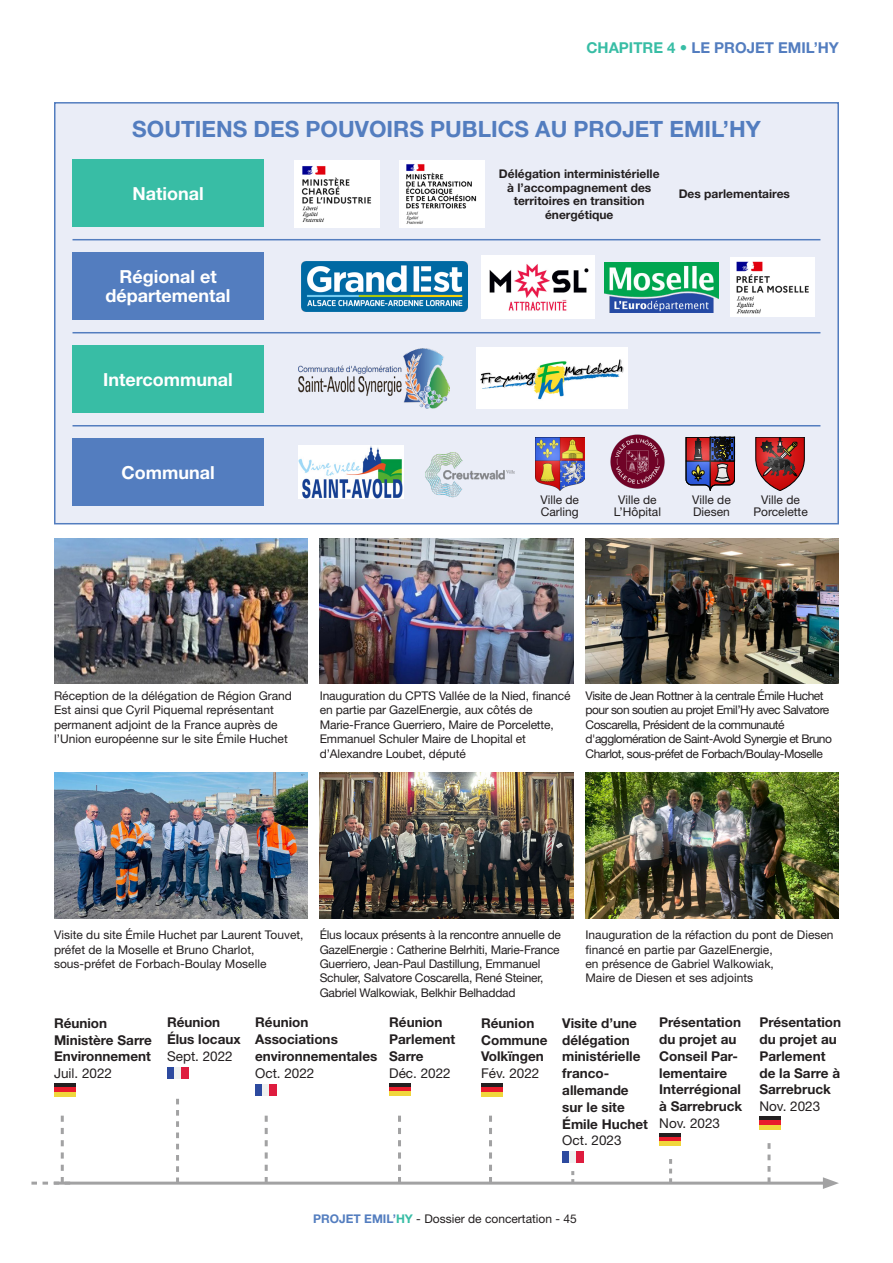
<style>
.page{position:relative;width:893px;height:1263px;background:#fff}
.page>*{position:absolute;margin:0;border:0;box-sizing:border-box;transform-origin:0 0}
.t1{font:700 22.5px "Helvetica Neue LT Std";color:#537dbf}
.t2{font:700 18px/19.5px "Helvetica Neue LT Std";color:#fff;text-align:center}
.t3{font:700 15px "Helvetica Neue LT Std";color:#537dbf}
.t4{font:700 13.5px/16.8px "Helvetica Neue LT Std";color:#231f20}
.t5{font:13.5px "Helvetica Neue LT Std";color:#231f20}
.t6{font:12px/14.4px "Helvetica Neue LT Std";letter-spacing:-.01em;color:#231f20}
.t7{font:12px/14.4px "Helvetica Neue LT Std";letter-spacing:-.04em;color:#231f20}
.t8{font:700 12px/13.5px "Helvetica Neue LT Std";color:#231f20;text-align:center}
.s1{color:#38bda5}
.s2{font-weight:700;color:#537dbf}
.s3{font-weight:700;color:#38bda5}
</style>
<div class="page">
<div style="left:54px;top:1083px;width:22px;height:5px;background:#231f20"></div>
<hr style="left:54px;top:1088px;width:22px;height:4px;background:#e91c2c">
<hr style="left:54px;top:1092px;width:22px;height:4px;background:#f0d73c">
<hr style="left:389px;top:1083px;width:22px;height:4px;background:#231f20">
<hr style="left:389px;top:1087px;width:22px;height:4px;background:#e91c2c">
<hr style="left:389px;top:1091px;width:22px;height:4px;background:#f0d73c">
<div style="left:481px;top:1083px;width:22px;height:5px;background:#231f20"></div>
<hr style="left:481px;top:1088px;width:22px;height:4px;background:#e91c2c">
<hr style="left:481px;top:1092px;width:22px;height:4px;background:#f0d73c">
<div style="left:167px;top:1067px;width:7px;height:12px;background:#2d4a9f"></div>
<div style="left:174px;top:1067px;width:7px;height:12px;background:#eff1f0"></div>
<div style="left:181px;top:1067px;width:7px;height:12px;background:#de1c3e"></div>
<div style="left:255px;top:1083px;width:7px;height:12px;background:#2d4a9f"></div>
<div style="left:262px;top:1083px;width:8px;height:12px;background:#eff1f0"></div>
<div style="left:270px;top:1083px;width:7px;height:12px;background:#de1c3e"></div>
<div style="left:562px;top:1151px;width:7px;height:12px;background:#2d4a9f"></div>
<div style="left:569px;top:1151px;width:8px;height:12px;background:#eff1f0"></div>
<div style="left:577px;top:1151px;width:7px;height:12px;background:#de1c3e"></div>
<hr style="left:659px;top:1133px;width:22px;height:4px;background:#231f20">
<div style="left:659px;top:1137px;width:22px;height:5px;background:#e91c2c"></div>
<hr style="left:659px;top:1142px;width:22px;height:4px;background:#f0d73c">
<div style="left:759px;top:1116px;width:22px;height:5px;background:#231f20"></div>
<hr style="left:759px;top:1121px;width:22px;height:4px;background:#e91c2c">
<hr style="left:759px;top:1125px;width:22px;height:4px;background:#f0d73c">
<hr style="left:54px;top:1181px;width:775px;height:3px;background:#a2a2a3">
<svg style="left:823px;top:1177px;width:16px;height:12px"></svg>
<svg style="left:31px;top:1116px;width:39px;height:68px"></svg>
<svg style="left:176px;top:1099px;width:3px;height:82px"></svg>
<svg style="left:265px;top:1116px;width:3px;height:66px"></svg>
<svg style="left:398px;top:1116px;width:3px;height:65px"></svg>
<svg style="left:489px;top:1116px;width:3px;height:65px"></svg>
<svg style="left:571px;top:1171px;width:3px;height:11px"></svg>
<svg style="left:669px;top:1159px;width:3px;height:22px"></svg>
<svg style="left:767px;top:1143px;width:3px;height:39px"></svg>
<img style="left:320px;top:538px;width:253px;height:145px">
<img style="left:320px;top:773px;width:253px;height:146px">
<img style="left:585px;top:538px;width:254px;height:145px">
<img style="left:585px;top:773px;width:254px;height:146px">
<img style="left:54px;top:538px;width:253px;height:145px">
<img style="left:54px;top:773px;width:253px;height:146px">
<div style="left:55px;top:103px;width:783px;height:421px;background:#eaedf7"></div>
<div style="left:54px;top:102px;width:785px;height:422px;border:2px solid #537dbf"></div>
<div style="left:73px;top:159px;width:191px;height:68px;background:#38bda5"></div>
<div style="left:73px;top:253px;width:191px;height:67px;background:#537dbf"></div>
<div style="left:73px;top:346px;width:191px;height:67px;background:#38bda5"></div>
<div style="left:73px;top:439px;width:191px;height:67px;background:#537dbf"></div>
<hr style="left:73px;top:239px;width:747px;height:1px;background:#537dbf">
<hr style="left:73px;top:332px;width:747px;height:1px;background:#537dbf">
<hr style="left:73px;top:425px;width:747px;height:1px;background:#537dbf">
<img style="left:425px;top:452px;width:90px;height:46px">
<img style="left:481px;top:255px;width:114px;height:64px">
<svg style="left:756px;top:437px;width:48px;height:54px;background:#a34545"></svg>
<img style="left:299px;top:348px;width:150px;height:61px">
<img style="left:477px;top:347px;width:150px;height:62px">
<img style="left:294px;top:160px;width:85px;height:67px">
<img style="left:299px;top:445px;width:105px;height:54px">
<img style="left:302px;top:262px;width:166px;height:50px">
<img style="left:535px;top:437px;width:49px;height:54px">
<img style="left:610px;top:434px;width:55px;height:55px">
<svg style="left:686px;top:437px;width:49px;height:54px;background:#714c63"></svg>
<img style="left:605px;top:262px;width:113px;height:50px">
<img style="left:730px;top:258px;width:85px;height:59px">
<img style="left:399px;top:160px;width:85px;height:67px">
<p class="t3" style="left:586px;top:39px;width:254px"><span class="s1">CHAPITRE 4 •</span> LE PROJET EMIL’HY</p>
<h1 class="t1" style="left:132px;top:115px;width:630px">SOUTIENS DES POUVOIRS PUBLICS AU PROJET EMIL’HY</h1>
<h2 class="t2" style="left:132px;top:183px;width:73px">National</h2>
<h2 class="t2" style="left:106px;top:266px;width:126px">Régional et départemental</h2>
<h2 class="t2" style="left:103px;top:369px;width:131px">Intercommunal</h2>
<h2 class="t2" style="left:121px;top:462px;width:95px">Communal</h2>
<p class="t8" style="left:499px;top:167px;width:162px">Délégation interministérielle à l’accompagnement des territoires en transition énergétique</p>
<p class="t8" style="left:679px;top:187px;width:113px">Des parlementaires</p>
<p class="t6" style="left:540px;top:493px;width:40px;line-height:12px">Ville de<br>Carling</p>
<p class="t6" style="left:614px;top:493px;width:49px;line-height:12px;text-align:center">Ville de<br>L’Hôpital</p>
<p class="t6" style="left:692px;top:493px;width:40px;line-height:12px">Ville de<br>Diesen</p>
<p class="t6" style="left:753px;top:493px;width:56px;line-height:12px;text-align:center">Ville de<br>Porcelette</p>
<p class="t6" style="left:54px;top:688px;width:240px">Réception de la délégation de Région Grand Est ainsi que Cyril Piquemal représentant permanent adjoint de la France auprès de l’Union européenne sur le site Émile Huchet</p>
<p class="t6" style="left:320px;top:688px;width:252px">Inauguration du CPTS Vallée de la Nied, financé en partie par GazelEnergie, aux côtés de Marie-France Guerriero, Maire de Porcelette, Emmanuel Schuler Maire de Lhopital et d’Alexandre Loubet, député</p>
<p class="t7" style="left:585px;top:688px;width:248px">Visite de Jean Rottner à la centrale Émile Huchet pour son soutien au projet Emil’Hy avec Salvatore Coscarella, Président de la communauté d'agglomération de Saint-Avold Synergie et Bruno Charlot, sous-préfet de Forbach/Boulay-Moselle</p>
<p class="t6" style="left:54px;top:927px;width:251px">Visite du site Émile Huchet par Laurent Touvet, préfet de la Moselle et Bruno Charlot, sous-préfet de Forbach-Boulay Moselle</p>
<p class="t6" style="left:320px;top:927px;width:243px">Élus locaux présents à la rencontre annuelle de GazelEnergie : Catherine Belrhiti, Marie-France Guerriero, Jean-Paul Dastillung, Emmanuel Schuler, Salvatore Coscarella, René Steiner, Gabriel Walkowiak, Belkhir Belhaddad</p>
<p class="t6" style="left:585px;top:927px;width:250px">Inauguration de la réfaction du pont de Diesen financé en partie par GazelEnergie,<br>en présence de Gabriel Walkowiak,<br>Maire de Diesen et ses adjoints</p>
<p class="t4" style="left:54px;top:1014px;width:99px">Réunion<br>Ministère Sarre<br>Environnement</p>
<p class="t5" style="left:54px;top:1065px;width:60px">Juil. 2022</p>
<p class="t4" style="left:167px;top:1014px;width:75px">Réunion<br>Élus locaux</p>
<p class="t5" style="left:167px;top:1048px;width:67px">Sept. 2022</p>
<p class="t4" style="left:255px;top:1014px;width:124px">Réunion<br>Associations environnementales</p>
<p class="t5" style="left:255px;top:1065px;width:61px">Oct. 2022</p>
<p class="t4" style="left:389px;top:1014px;width:67px">Réunion<br>Parlement<br>Sarre</p>
<p class="t5" style="left:389px;top:1065px;width:63px">Déc. 2022</p>
<p class="t4" style="left:481px;top:1014px;width:68px">Réunion<br>Commune<br>Volkïngen</p>
<p class="t5" style="left:481px;top:1065px;width:60px">Fév. 2022</p>
<p class="t4" style="left:562px;top:1014px;width:87px">Visite d’une délégation ministérielle franco&shy;allemande sur le site<br>Émile Huchet</p>
<p class="t5" style="left:562px;top:1132px;width:61px">Oct. 2023</p>
<p class="t4" style="left:659px;top:1014px;width:85px">Présentation du projet au<br>Conseil Par&shy;lementaire<br>Interrégional à Sarrebruck</p>
<p class="t5" style="left:659px;top:1115px;width:62px">Nov. 2023</p>
<p class="t4" style="left:759px;top:1014px;width:83px">Présentation du projet au<br>Parlement de la Sarre à<br>Sarrebruck</p>
<p class="t5" style="left:759px;top:1098px;width:62px">Nov. 2023</p>
<p class="t6" style="left:313px;top:1211px;width:265px"><span class="s2">PROJET EMIL’</span><span class="s3">HY</span> - Dossier de concertation - 45</p>
</div>
